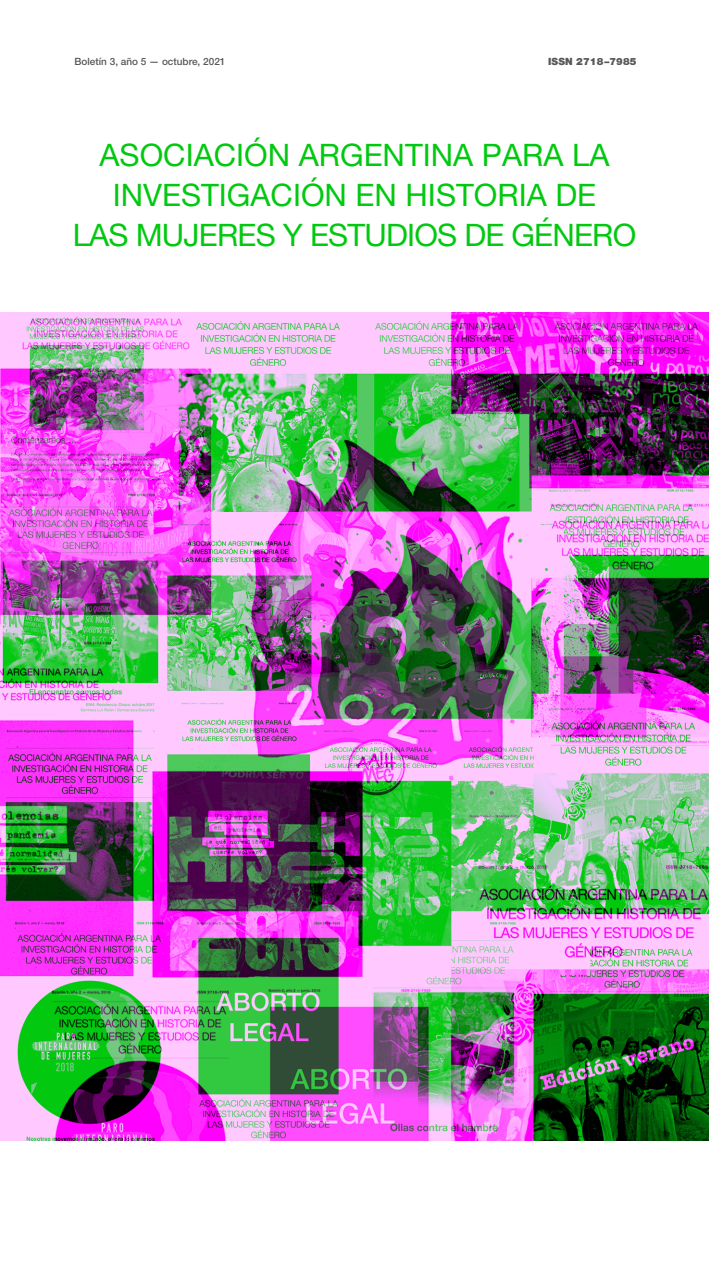
<style>
.page{position:relative;width:709px;height:1287px;background:#fff}
.page>*{position:absolute;margin:0;border:0;box-sizing:border-box;transform-origin:0 0}
.t1{font:31px/40px "Helvetica Neue LT Pro";color:#02c910;text-align:center}
.t2{font:500 10px "Helvetica Neue LT Pro";color:#575756}
.t3{font:900 10px "Helvetica Neue LT Pro";letter-spacing:.01em;color:#575756}
</style>
<div class="page">
<img style="left:0;top:312px;width:709px;height:828px">
<p class="t2" style="left:75px;top:56px;width:152px">Boletín 3, año 5 — octubre, 2021</p>
<p class="t3" style="left:548px;top:56px;width:90px">ISSN 2718–7985</p>
<p class="t1" style="left:73px;top:135px;width:565px">ASOCIACIÓN ARGENTINA PARA LA<br>INVESTIGACIÓN EN HISTORIA DE<br>LAS MUJERES Y ESTUDIOS DE GÉNERO</p>
</div>
